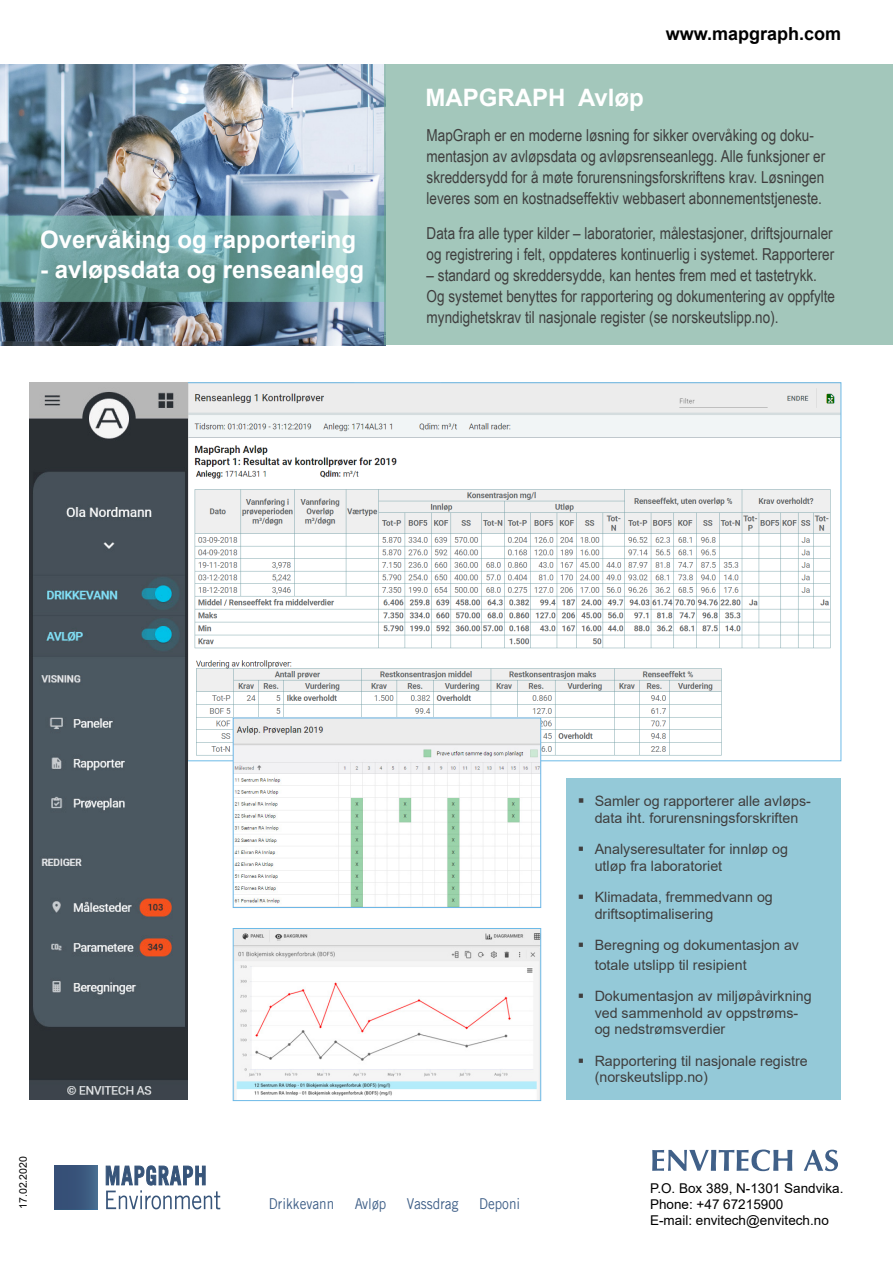
<style>
.page{position:relative;width:893px;height:1263px;background:#fff}
.page>*{position:absolute;margin:0;border:0;box-sizing:border-box;transform-origin:0 0}
.t1{font:700 24px "Arial";color:#fff}
.t2{font:700 18px "Arial";color:#000}
.t3{font:16.5px/21px "Arial Narrow";color:#3f3e3e}
.t4{font:15px "Trade Gothic LT";color:#406088;scale:.9 1}
.t5{font:14.25px/16.5px "Arial";color:#3f3e3e}
.t6{font:13.5px/16.2px "Arial";color:#000}
.t7{font:10.5px "Arial";color:#000}
</style>
<div class="page">
<div style="left:567px;top:778px;width:274px;height:321px;background:#94c9d8"></div>
<svg style="left:652px;top:1149px;width:186px;height:22px"></svg>
<img style="left:235px;top:930px;width:304px;height:169px">
<div style="left:233px;top:928px;width:308px;height:173px;border:1px solid #6dbae7"></div>
<img style="left:189px;top:384px;width:650px;height:375px">
<img style="left:235px;top:720px;width:304px;height:186px">
<div style="left:233px;top:718px;width:308px;height:190px;border:1px solid #6ab5e6"></div>
<img style="left:0;top:64px;width:385px;height:281px">
<img style="left:29px;top:382px;width:159px;height:718px">
<div style="left:54px;top:1166px;width:44px;height:43px;background:linear-gradient(to right,#324871,#426589)"></div>
<svg style="left:106px;top:1165px;width:114px;height:44px"></svg>
<div style="left:385px;top:64px;width:508px;height:281px;background:#a3c7bb"></div>
<h1 class="t1" style="left:40px;top:223px;width:318px">Overvåking og rapportering</h1>
<h1 class="t1" style="left:40px;top:253px;width:326px">- avløpsdata og renseanlegg</h1>
<p class="t2" style="left:666px;top:21px;width:177px">www.mapgraph.com</p>
<h1 class="t1" style="left:426px;top:81px;width:220px">MAPGRAPH Avløp</h1>
<p class="t3" style="left:427px;top:124px;width:400px">MapGraph er en moderne løsning for sikker overvåking og doku&shy;mentasjon av avløpsdata og avløpsrenseanlegg. Alle funksjoner er skreddersydd for å møte forurensningsforskriftens krav. Løsningen leveres som en kostnadseffektiv webbasert abonnementstjeneste.</p>
<p class="t3" style="left:427px;top:222px;width:409px">Data fra alle typer kilder – laboratorier, målestasjoner, driftsjournaler og registrering i felt, oppdateres kontinuerlig i systemet. Rapporterer</p>
<p class="t3" style="left:427px;top:264px;width:410px">– standard og skreddersydde, kan hentes frem med et tastetrykk.<br>Og systemet benyttes for rapportering og dokumentering av oppfylte myndighetskrav til nasjonale register (se norskeutslipp.no).</p>
<p class="t7" style="left:16px;top:1209px;width:54px;rotate:-90deg">17.02.2020</p>
<p class="t4" style="left:269px;top:1195px;width:74px">Drikkevann</p>
<p class="t4" style="left:355px;top:1195px;width:37px">Avløp</p>
<p class="t4" style="left:407px;top:1195px;width:59px">Vassdrag</p>
<p class="t4" style="left:479px;top:1195px;width:47px">Deponi</p>
<p class="t5" style="left:578px;top:793px;width:235px;text-align:center">▪ Samler og rapporterer alle avløps&shy;data iht. forurensningsforskriften</p>
<p class="t5" style="left:595px;top:841px;width:195px;text-indent:-17px">▪ Analyseresultater for innløp og utløp fra laboratoriet</p>
<p class="t5" style="left:595px;top:889px;width:180px;text-indent:-17px">▪ Klimadata, fremmedvann og driftsoptimalisering</p>
<p class="t5" style="left:595px;top:935px;width:206px;line-height:19.5px;text-indent:-17px">▪ Beregning og dokumentasjon av totale utslipp til resipient</p>
<p class="t5" style="left:595px;top:988px;width:218px;text-indent:-17px">▪ Dokumentasjon av miljøpåvirkning ved sammenhold av oppstrøms&shy;og nedstrømsverdier</p>
<p class="t5" style="left:595px;top:1052px;width:215px;text-indent:-17px">▪ Rapportering til nasjonale registre (norskeutslipp.no)</p>
<p class="t6" style="left:650px;top:1179px;width:195px">P.O. Box 389, N-1301 Sandvika.<br>Phone: +47 67215900<br>E-mail: envitech@envitech.no</p>
</div>
